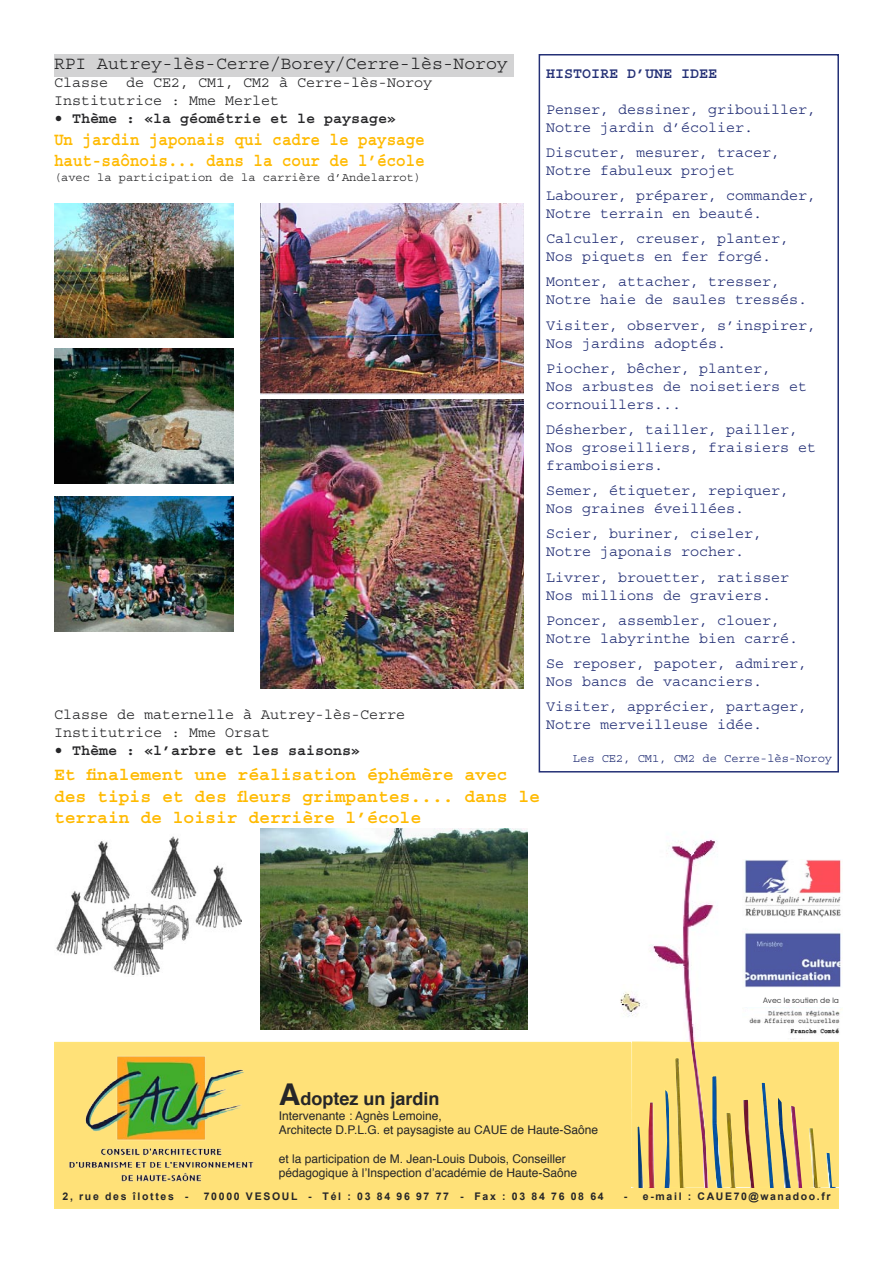
<style>
.page{position:relative;width:893px;height:1263px;background:#fff}
.page>*{position:absolute;margin:0;border:0;box-sizing:border-box;transform-origin:0 0}
.t1{font:700 18px/21.6px "Courier";color:#ffba00}
.t2{font:700 18px "Courier";color:#ffba00;scale:.88 1}
.t3{font:18px "Courier";color:#262628}
.t4{font:700 18px "Helvetica";color:#262628}
.t5{font:15px/18px "Courier";color:#243076}
.t6{font:15px "Courier";color:#262628}
.t7{font:700 15px "Courier";color:#262628}
.t8{font:700 15px "Courier";color:#243076}
.t9{font:12px "Helvetica";color:#262628}
.t10{font:12px "Courier";color:#262628}
.t11{font:12px "Courier";color:#243076}
.t12{font:700 10.5px "Arial";letter-spacing:.16em;color:#262628}
.t13{font:7.5px "Avant Garde";color:#262628}
.s1{font-size:30px}
</style>
<div class="page">
<img style="left:54px;top:496px;width:180px;height:135px">
<img style="left:54px;top:348px;width:180px;height:135px">
<img style="left:54px;top:203px;width:180px;height:135px">
<img style="left:260px;top:203px;width:263px;height:191px">
<img style="left:260px;top:400px;width:263px;height:289px">
<div style="left:54px;top:54px;width:460px;height:23px;background:#d3d3d4"></div>
<div style="left:539px;top:54px;width:300px;height:718px;border:2px solid #243076"></div>
<div style="left:55px;top:1042px;width:783px;height:166px;background:#ffe178"></div>
<div style="left:54px;top:1042px;width:785px;height:167px;border:2px solid #ffe477"></div>
<img style="left:649px;top:839px;width:146px;height:202px">
<img style="left:69px;top:1056px;width:185px;height:126px">
<svg style="left:630px;top:1041px;width:209px;height:150px"></svg>
<img style="left:620px;top:985px;width:30px;height:39px">
<img style="left:56px;top:836px;width:186px;height:139px">
<img style="left:742px;top:1007px;width:101px;height:30px">
<img style="left:742px;top:859px;width:100px;height:128px">
<img style="left:260px;top:828px;width:267px;height:201px">
<p class="t3" style="left:54px;top:55px;width:455px">RPI Autrey-lès-Cerre/Borey/Cerre-lès-Noroy</p>
<p class="t6" style="left:54px;top:75px;width:380px">Classe de CE2, CM1, CM2 à Cerre-lès-Noroy</p>
<p class="t6" style="left:54px;top:93px;width:227px">Institutrice : Mme Merlet</p>
<p class="t7" style="left:54px;top:111px;width:344px">• Thème : «la géométrie et le paysage»</p>
<p class="t2" style="left:54px;top:130px;width:423px">Un jardin japonais qui cadre le paysage</p>
<p class="t2" style="left:54px;top:152px;width:423px">haut-saônois... dans la cour de l’école</p>
<p class="t10" style="left:54px;top:171px;width:369px">(avec la participation de la carrière d’Andelarrot)</p>
<p class="t6" style="left:54px;top:707px;width:353px">Classe de maternelle à Autrey-lès-Cerre</p>
<p class="t6" style="left:54px;top:725px;width:218px">Institutrice : Mme Orsat</p>
<p class="t7" style="left:54px;top:743px;width:308px">• Thème : «l’arbre et les saisons»</p>
<p class="t8" style="left:546px;top:65px;width:172px">HISTOIRE D’UNE IDEE</p>
<p class="t5" style="left:546px;top:100px;width:272px">Penser, dessiner, gribouiller,</p>
<p class="t5" style="left:546px;top:118px;width:209px">Notre jardin d’écolier.</p>
<p class="t5" style="left:546px;top:144px;width:235px">Discuter, mesurer, tracer,</p>
<p class="t5" style="left:546px;top:162px;width:190px">Notre fabuleux projet</p>
<p class="t5" style="left:546px;top:187px;width:272px">Labourer, préparer, commander,</p>
<p class="t5" style="left:546px;top:205px;width:218px">Notre terrain en beauté.</p>
<p class="t5" style="left:546px;top:230px;width:245px">Calculer, creuser, planter,</p>
<p class="t5" style="left:546px;top:248px;width:227px">Nos piquets en fer forgé.</p>
<p class="t5" style="left:546px;top:273px;width:235px">Monter, attacher, tresser,</p>
<p class="t5" style="left:546px;top:291px;width:263px">Notre haie de saules tressés.</p>
<p class="t5" style="left:546px;top:316px;width:272px">Visiter, observer, s’inspirer,</p>
<p class="t5" style="left:546px;top:334px;width:181px">Nos jardins adoptés.</p>
<p class="t5" style="left:546px;top:360px;width:227px">Piocher, bêcher, planter,</p>
<p class="t5" style="left:546px;top:378px;width:263px">Nos arbustes de noisetiers et cornouillers...</p>
<p class="t5" style="left:546px;top:421px;width:254px">Désherber, tailler, pailler,</p>
<p class="t5" style="left:546px;top:439px;width:272px">Nos groseilliers, fraisiers et framboisiers.</p>
<p class="t5" style="left:546px;top:482px;width:245px">Semer, étiqueter, repiquer,</p>
<p class="t5" style="left:546px;top:500px;width:200px">Nos graines éveillées.</p>
<p class="t5" style="left:546px;top:525px;width:218px">Scier, buriner, ciseler,</p>
<p class="t5" style="left:546px;top:543px;width:200px">Notre japonais rocher.</p>
<p class="t5" style="left:546px;top:568px;width:245px">Livrer, brouetter, ratisser</p>
<p class="t5" style="left:546px;top:586px;width:227px">Nos millions de graviers.</p>
<p class="t5" style="left:546px;top:612px;width:235px">Poncer, assembler, clouer,</p>
<p class="t5" style="left:546px;top:630px;width:254px">Notre labyrinthe bien carré.</p>
<p class="t5" style="left:546px;top:655px;width:263px">Se reposer, papoter, admirer,</p>
<p class="t5" style="left:546px;top:673px;width:218px">Nos bancs de vacanciers.</p>
<p class="t5" style="left:546px;top:698px;width:263px">Visiter, apprécier, partager,</p>
<p class="t5" style="left:546px;top:716px;width:218px">Notre merveilleuse idée.</p>
<p class="t11" style="left:573px;top:752px;width:261px">Les CE2, CM1, CM2 de Cerre-lès-Noroy</p>
<p class="t1" style="left:54px;top:764px;width:488px">Et finalement une réalisation éphémère avec des tipis et des fleurs grimpantes.... dans le terrain de loisir derrière l’école</p>
<p class="t4" style="left:279px;top:1086px;width:162px"><span class="s1">A</span>doptez un jardin</p>
<p class="t9" style="left:279px;top:1107px;width:164px">Intervenante : Agnès Lemoine,</p>
<p class="t9" style="left:279px;top:1122px;width:321px">Architecte D.P.L.G. et paysagiste au CAUE de Haute-Saône</p>
<p class="t9" style="left:279px;top:1150px;width:288px">et la participation de M. Jean-Louis Dubois, Conseiller</p>
<p class="t9" style="left:279px;top:1165px;width:300px">pédagogique à l’Inspection d’académie de Haute-Saône</p>
<p class="t13" style="left:763px;top:996px;width:78px">Avec le soutien de la</p>
<p class="t12" style="left:63px;top:1190px;width:127px">2, rue des îlottes -</p>
<p class="t12" style="left:204px;top:1190px;width:401px">70000 VESOUL - Tél : 03 84 96 97 77 - Fax : 03 84 76 08 64</p>
<p class="t12" style="left:624px;top:1190px;width:208px">- e-mail : CAUE70@wanadoo.fr</p>
</div>
